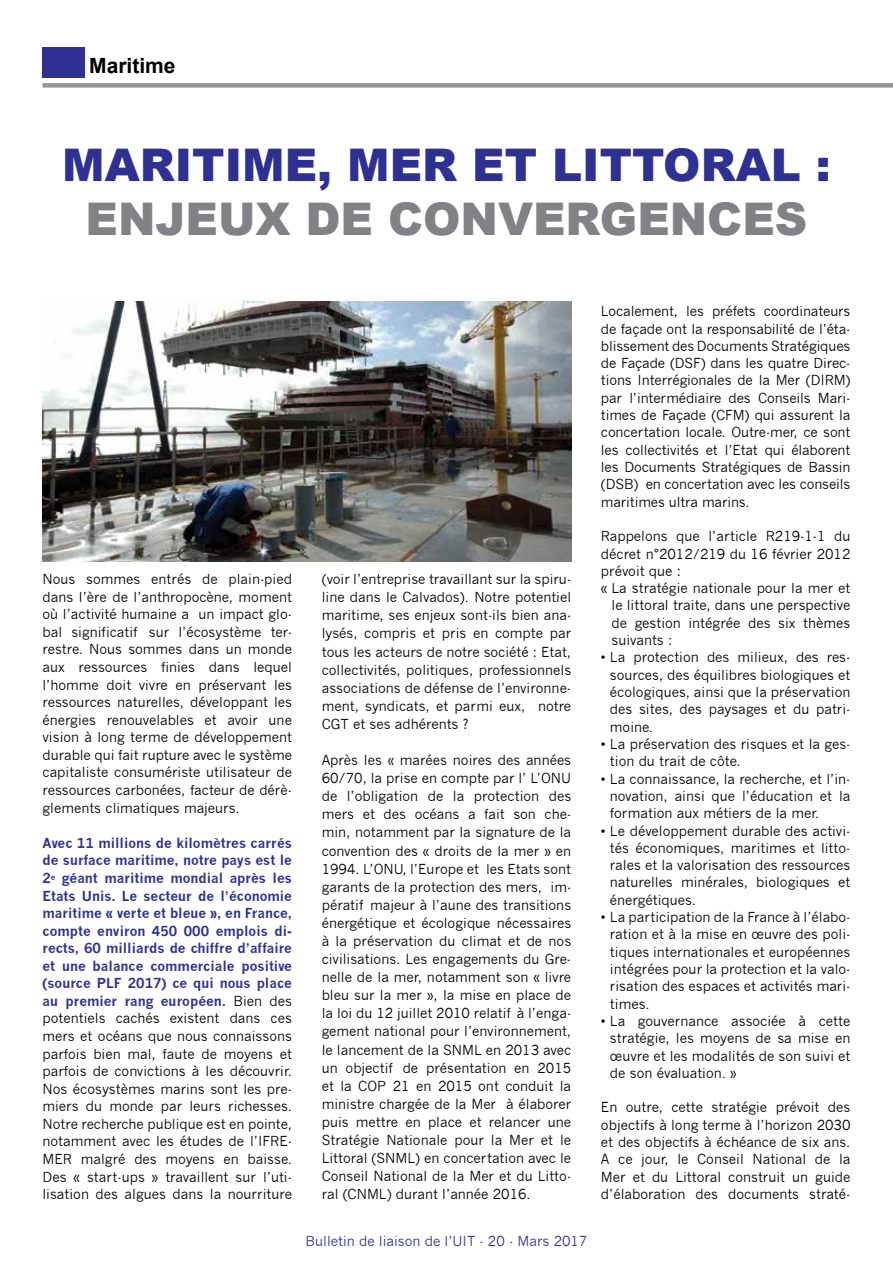
<style>
.page{position:relative;width:893px;height:1263px;background:#fff}
.page>*{position:absolute;margin:0;border:0;box-sizing:border-box;transform-origin:0 0}
.t1{font:900 45px "Arial";color:#2e3192}
.t2{font:900 45px "Arial";color:#808285}
.t3{font:700 21px "Arial";color:#000}
.t4{font:13.5px/17.2px "News Gothic";color:#000;text-align:justify}
.t5{font:13.5px "News Gothic";color:#2e3192}
.s1{font-weight:700;color:#2e3192}
</style>
<div class="page">
<img style="left:43px;top:302px;width:529px;height:259px">
<div style="left:43px;top:83px;width:850px;height:5px;background:#939598"></div>
<div style="left:43px;top:47px;width:42px;height:30px;background:#2e3192"></div>
<h2 class="t3" style="left:89px;top:54px;width:88px">Maritime</h2>
<h1 class="t1" style="left:62px;top:140px;width:770px">MARITIME, MER ET LITTORAL :</h1>
<h1 class="t2" style="left:86px;top:194px;width:723px">ENJEUX DE CONVERGENCES</h1>
<p class="t4" style="left:43px;top:571px;width:251px">Nous sommes entrés de plain-pied dans l’ère de l’anthropocène, moment où l’activité humaine a un impact glo&shy;bal significatif sur l’écosystème ter&shy;restre. Nous sommes dans un monde aux ressources finies dans lequel l’homme doit vivre en préservant les ressources naturelles, développant les énergies renouvelables et avoir une vision à long terme de développement durable qui fait rupture avec le système capitaliste consumériste utilisateur de ressources carbonées, facteur de dérè&shy;glements climatiques majeurs.</p>
<p class="t4" style="left:43px;top:834px;width:251px"><span class="s1">Avec 11 millions de kilomètres carrés de surface maritime, notre pays est le 2</span><sup>e</sup> <span class="s1">géant maritime mondial après les Etats Unis. Le secteur de l’économie maritime « verte et bleue », en France, compte environ 450 000 emplois di&shy;rects, 60 milliards de chiffre d’affaire et une balance commerciale positive (source PLF 2017) ce qui nous place au premier rang européen.</span> Bien des potentiels cachés existent dans ces mers et océans que nous connaissons parfois bien mal, faute de moyens et parfois de convictions à les découvrir.<br>Nos écosystèmes marins sont les pre&shy;miers du monde par leurs richesses.<br>Notre recherche publique est en pointe, notamment avec les études de l’IFRE-MER malgré des moyens en baisse.<br>Des « start-ups » travaillent sur l’uti&shy;lisation des algues dans la nourriture</p>
<p class="t4" style="left:322px;top:570px;width:251px;line-height:18.1px">(voir l’entreprise travaillant sur la spiru&shy;line dans le Calvados). Notre potentiel maritime, ses enjeux sont-ils bien ana&shy;lysés, compris et pris en compte par tous les acteurs de notre société : Etat, collectivités, politiques, professionnels associations de défense de l’environne&shy;ment, syndicats, et parmi eux, notre CGT et ses adhérents ?</p>
<p class="t4" style="left:322px;top:751px;width:251px;line-height:18.1px">Après les « marées noires des années 60/70, la prise en compte par l’ L’ONU de l’obligation de la protection des mers et des océans a fait son che&shy;min, notamment par la signature de la convention des « droits de la mer » en 1994. L’ONU, l’Europe et les Etats sont garants de la protection des mers, im&shy;pératif majeur à l’aune des transitions énergétique et écologique nécessaires à la préservation du climat et de nos civilisations. Les engagements du Gre&shy;nelle de la mer, notamment son « livre bleu sur la mer », la mise en place de la loi du 12 juillet 2010 relatif à l’enga&shy;gement national pour l’environnement, le lancement de la SNML en 2013 avec un objectif de présentation en 2015 et la COP 21 en 2015 ont conduit la ministre chargée de la Mer à élaborer puis mettre en place et relancer une Stratégie Nationale pour la Mer et le Littoral (SNML) en concertation avec le Conseil National de la Mer et du Litto&shy;ral (CNML) durant l’année 2016.</p>
<p class="t5" style="left:306px;top:1233px;width:283px">Bulletin de liaison de l’UIT - 20 - Mars 2017</p>
<p class="t4" style="left:601px;top:303px;width:251px">Localement, les préfets coordinateurs de façade ont la responsabilité de l’éta&shy;blissement des Documents Stratégiques de Façade (DSF) dans les quatre Direc&shy;tions Interrégionales de la Mer (DIRM) par l’intermédiaire des Conseils Mari&shy;times de Façade (CFM) qui assurent la concertation locale. Outre-mer, ce sont les collectivités et l’Etat qui élaborent les Documents Stratégiques de Bassin (DSB) en concertation avec les conseils maritimes ultra marins.</p>
<p class="t4" style="left:601px;top:528px;width:251px">Rappelons que l’article R219-1-1 du</p>
<p class="t4" style="left:601px;top:545px;width:251px">décret n°2012/219 du 16 février 2012</p>
<p class="t4" style="left:601px;top:562px;width:82px">prévoit que :</p>
<p class="t4" style="left:601px;top:580px;width:251px">« La stratégie nationale pour la mer et</p>
<p class="t4" style="left:611px;top:597px;width:240px">le littoral traite, dans une perspective</p>
<p class="t4" style="left:611px;top:614px;width:240px">de gestion intégrée des six thèmes</p>
<p class="t4" style="left:611px;top:632px;width:62px">suivants :</p>
<p class="t4" style="left:610px;top:649px;width:242px;text-indent:-9px">• La protection des milieux, des res&shy;sources, des équilibres biologiques et écologiques, ainsi que la préservation des sites, des paysages et du patri&shy;moine.</p>
<p class="t4" style="left:610px;top:735px;width:242px;text-indent:-9px">• La préservation des risques et la ges&shy;tion du trait de côte.</p>
<p class="t4" style="left:610px;top:770px;width:242px;text-indent:-9px">• La connaissance, la recherche, et l’in&shy;novation, ainsi que l’éducation et la formation aux métiers de la mer.</p>
<p class="t4" style="left:610px;top:822px;width:242px;text-indent:-9px">• Le développement durable des activi&shy;tés économiques, maritimes et litto&shy;rales et la valorisation des ressources naturelles minérales, biologiques et énergétiques.</p>
<p class="t4" style="left:610px;top:908px;width:242px;text-indent:-9px">• La participation de la France à l’élabo&shy;ration et à la mise en œuvre des poli&shy;tiques internationales et européennes intégrées pour la protection et la valo&shy;risation des espaces et activités mari&shy;times.</p>
<p class="t4" style="left:610px;top:1012px;width:242px;text-indent:-9px">• La gouvernance associée à cette stratégie, les moyens de sa mise en œuvre et les modalités de son suivi et de son évaluation. »</p>
<p class="t4" style="left:601px;top:1099px;width:251px">En outre, cette stratégie prévoit des objectifs à long terme à l’horizon 2030 et des objectifs à échéance de six ans.<br>A ce jour, le Conseil National de la Mer et du Littoral construit un guide d’élaboration des documents straté-</p>
</div>
